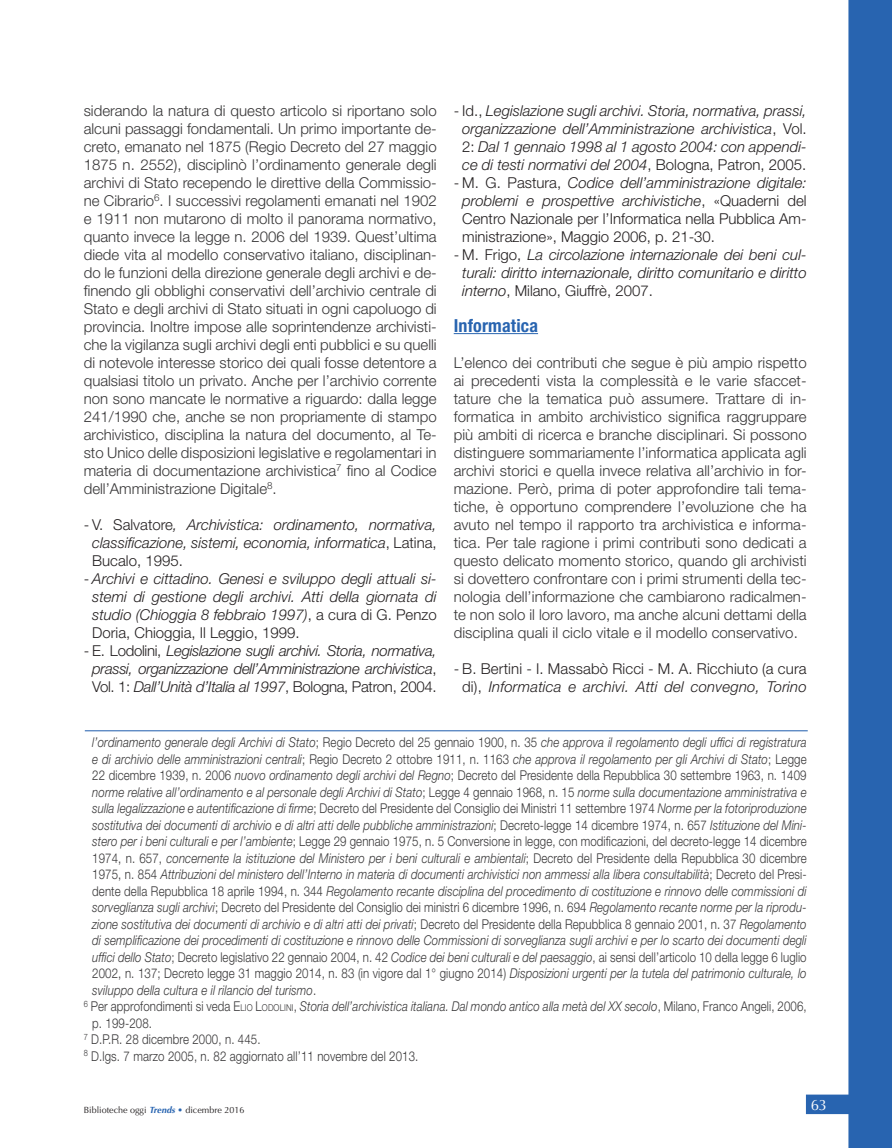
<style>
.page{position:relative;width:892px;height:1148px;background:#fff}
.page>*{position:absolute;margin:0;border:0;box-sizing:border-box;transform-origin:0 0}
.titoletto_testo_1{font:700 condensed 18px "Helvetica Neue LT Std";letter-spacing:.01em;color:#2864b0}
.testo{font:300 15px/18px "Helvetica Neue LT Std";color:#363536;text-align:justify}
.t1{font:italic 300 15px/18px "Helvetica Neue LT Std";color:#231f20;text-align:justify}
.t2{font:300 15px/18px "Helvetica Neue LT Std";color:#231f20;text-align:justify}
.t3{font:italic 300 15px/18px "Helvetica Neue LT Std";letter-spacing:-.02em;color:#231f20;text-align:center}
.t4{font:15px "Optima";color:#fff}
.note{font:italic 300 13.5px/16.5px "Helvetica Neue LT Std";letter-spacing:.01em;color:#363536;text-align:justify;scale:.85 1}
.note-2{font:300 13.5px "Helvetica Neue LT Std";letter-spacing:.01em;color:#363536;scale:.85 1}
.t5{font:9px "Optima";color:#231f20}
.s1{font-style:normal}
.s2{font-style:italic}
.s3{font-style:normal;font-size:9.45px}
.s4{font-weight:700;font-style:italic;color:#2864b0}
.s5{color:#2864b0}
</style>
<div class="page">
<svg style="left:806px;top:1094px;width:42px;height:20px"></svg>
<svg style="left:848px;top:0;width:44px;height:1148px;background:#306ab3"></svg>
<hr style="left:85px;top:730px;width:723px;height:1px;background:#2864b0">
<hr style="left:454px;top:333px;width:84px;height:1px;background:#2864b0">
<p class="testo" style="left:84px;top:101px;width:354px">siderando la natura di questo articolo si riportano solo alcuni passaggi fondamentali. Un primo importante de&shy;creto, emanato nel 1875 (Regio Decreto del 27 maggio 1875 n. 2552), disciplinò l’ordinamento generale degli archivi di Stato recependo le direttive della Commissio&shy;ne Cibrario<sup>6</sup>. I successivi regolamenti emanati nel 1902 e 1911 non mutarono di molto il panorama normativo, quanto invece la legge n. 2006 del 1939. Quest’ultima diede vita al modello conservativo italiano, disciplinan&shy;do le funzioni della direzione generale degli archivi e de&shy;finendo gli obblighi conservativi dell’archivio centrale di Stato e degli archivi di Stato situati in ogni capoluogo di provincia. Inoltre impose alle soprintendenze archivisti&shy;che la vigilanza sugli archivi degli enti pubblici e su quelli di notevole interesse storico dei quali fosse detentore a qualsiasi titolo un privato. Anche per l’archivio corrente non sono mancate le normative a riguardo: dalla legge 241/1990 che, anche se non propriamente di stampo archivistico, disciplina la natura del documento, al Te&shy;sto Unico delle disposizioni legislative e regolamentari in materia di documentazione archivistica<sup>7</sup> fino al Codice dell’Amministrazione Digitale<sup>8</sup>.</p>
<p class="t1" style="left:92px;top:515px;width:346px;text-indent:-9px"><span class="s1">- V. Salvatore</span>, Archivistica: ordinamento, normativa, classificazione, sistemi, economia, informatica<span class="s1">, Latina, Bucalo, 1995.</span></p>
<p class="t1" style="left:92px;top:569px;width:346px;text-indent:-9px"><span class="s1">-</span> Archivi e cittadino. Genesi e sviluppo degli attuali si&shy;stemi di gestione degli archivi. Atti della giornata di studio (Chioggia 8 febbraio 1997)<span class="s1">, a cura di G. Penzo Doria, Chioggia, Il Leggio, 1999.</span></p>
<p class="t3" style="left:84px;top:641px;width:354px"><span class="s1">- E. Lodolini,</span> Legislazione sugli archivi. Storia, normativa, prassi, organizzazione dell’Amministrazione archivistica<span class="s1">,<br>Vol. 1:</span> Dall’Unità d’Italia al 1997<span class="s1">, Bologna, Patron, 2004.</span></p>
<p class="t1" style="left:454px;top:101px;width:354px;text-align:center"><span class="s1">- Id.,</span> Legislazione sugli archivi. Storia, normativa, prassi, organizzazione dell’Amministrazione archivistica<span class="s1">, Vol.<br>2:</span> Dal 1 gennaio 1998 al 1 agosto 2004: con appendi&shy;ce di testi normativi del 2004<span class="s1">, Bologna, Patron, 2005.</span></p>
<p class="t2" style="left:462px;top:173px;width:346px;text-indent:-9px">- M. G. Pastura, <span class="s2">Codice dell’amministrazione digitale: problemi e prospettive archivistiche</span>, «Quaderni del Centro Nazionale per l’Informatica nella Pubblica Am&shy;ministrazione», Maggio 2006, p. 21-30.</p>
<p class="t1" style="left:462px;top:245px;width:346px;text-indent:-9px"><span class="s1">- M. Frigo,</span> La circolazione internazionale dei beni cul&shy;turali: diritto internazionale, diritto comunitario e diritto interno<span class="s1">, Milano, Giuffrè, 2007.</span></p>
<p class="titoletto_testo_1" style="left:454px;top:314px;width:86px">Informatica</p>
<p class="testo" style="left:454px;top:353px;width:354px">L’elenco dei contributi che segue è più ampio rispetto ai precedenti vista la complessità e le varie sfaccet&shy;tature che la tematica può assumere. Trattare di in&shy;formatica in ambito archivistico significa raggruppare più ambiti di ricerca e branche disciplinari. Si possono distinguere sommariamente l’informatica applicata agli archivi storici e quella invece relativa all’archivio in for&shy;mazione. Però, prima di poter approfondire tali tema&shy;tiche, è opportuno comprendere l’evoluzione che ha avuto nel tempo il rapporto tra archivistica e informa&shy;tica. Per tale ragione i primi contributi sono dedicati a questo delicato momento storico, quando gli archivisti si dovettero confrontare con i primi strumenti della tec&shy;nologia dell’informazione che cambiarono radicalmen&shy;te non solo il loro lavoro, ma anche alcuni dettami della disciplina quali il ciclo vitale e il modello conservativo.</p>
<p class="t2" style="left:454px;top:659px;width:354px;text-align:center">- B. Bertini - I. Massabò Ricci - M. A. Ricchiuto (a cura di), <span class="s2">Informatica e archivi. Atti del convegno, Torino</span></p>
<p class="note" style="left:92px;top:734px;width:842px">l’ordinamento generale degli Archivi di Stato<span class="s1">; Regio Decreto del 25 gennaio 1900, n. 35</span> che approva il regolamento degli uffici di registratura e di archivio delle amministrazioni centrali<span class="s1">; Regio Decreto 2 ottobre 1911, n. 1163</span> che approva il regolamento per gli Archivi di Stato<span class="s1">; Legge 22 dicembre 1939, n. 2006</span> nuovo ordinamento degli archivi del Regno<span class="s1">; Decreto del Presidente della Repubblica 30 settembre 1963, n. 1409 </span>norme relative all’ordinamento e al personale degli Archivi di Stato<span class="s1">; Legge 4 gennaio 1968, n. 15</span> norme sulla documentazione amministrativa e sulla legalizzazione e autentificazione di firme<span class="s1">; Decreto del Presidente del Consiglio dei Ministri 11 settembre 1974</span> Norme per la fotoriproduzione sostitutiva dei documenti di archivio e di altri atti delle pubbliche amministrazioni<span class="s1">; Decreto-legge 14 dicembre 1974, n. 657</span> Istituzione del Mini&shy;stero per i beni culturali e per l’ambiente<span class="s1">; Legge 29 gennaio 1975, n. 5 Conversione in legge, con modificazioni, del decreto-legge 14 dicembre 1974, n. 657,</span> concernente la istituzione del Ministero per i beni culturali e ambientali<span class="s1">; Decreto del Presidente della Repubblica 30 dicembre 1975, n. 854</span> Attribuzioni del ministero dell’Interno in materia di documenti archivistici non ammessi alla libera consultabilità<span class="s1">; Decreto del Presi&shy;dente della Repubblica 18 aprile 1994, n. 344</span> Regolamento recante disciplina del procedimento di costituzione e rinnovo delle commissioni di sorveglianza sugli archivi<span class="s1">; Decreto del Presidente del Consiglio dei ministri 6 dicembre 1996, n. 694</span> Regolamento recante norme per la riprodu&shy;zione sostitutiva dei documenti di archivio e di altri atti dei privati<span class="s1">; Decreto del Presidente della Repubblica 8 gennaio 2001, n. 37</span> Regolamento di semplificazione dei procedimenti di costituzione e rinnovo delle Commissioni di sorveglianza sugli archivi e per lo scarto dei documenti degli uffici dello Stato<span class="s1">; Decreto legislativo 22 gennaio 2004, n. 42</span> Codice dei beni culturali e del paesaggio<span class="s1">, ai sensi dell’articolo 10 della legge 6 luglio 2002, n. 137; Decreto legge 31 maggio 2014, n. 83 (in vigore dal 1° giugno 2014)</span> Disposizioni urgenti per la tutela del patrimonio culturale, lo sviluppo della cultura e il rilancio del turismo<span class="s1">.</span></p>
<p class="note" style="left:92px;top:998px;width:842px;text-indent:-9px"><sup>6</sup> <span class="s1">Per approfondimenti si veda</span> <span class="s1">E</span><span class="s3">LIO</span> <span class="s1">L</span><span class="s3">ODOLINI</span><span class="s1">,</span> Storia dell’archivistica italiana. Dal mondo antico alla metà del XX secolo<span class="s1">, Milano, Franco Angeli, 2006, p. 199-208.</span></p>
<p class="note-2" style="left:84px;top:1031px;width:210px"><sup>7</sup> D.P.R. 28 dicembre 2000, n. 445.</p>
<p class="note-2" style="left:84px;top:1048px;width:395px"><sup>8</sup> D.lgs. 7 marzo 2005, n. 82 aggiornato all’11 novembre del 2013.</p>
<p class="t5" style="left:84px;top:1105px;width:162px">Biblioteche oggi <span class="s4">Trends</span> <span class="s5">•</span> dicembre 2016</p>
<p class="t4" style="left:811px;top:1096px;width:18px">63</p>
</div>
